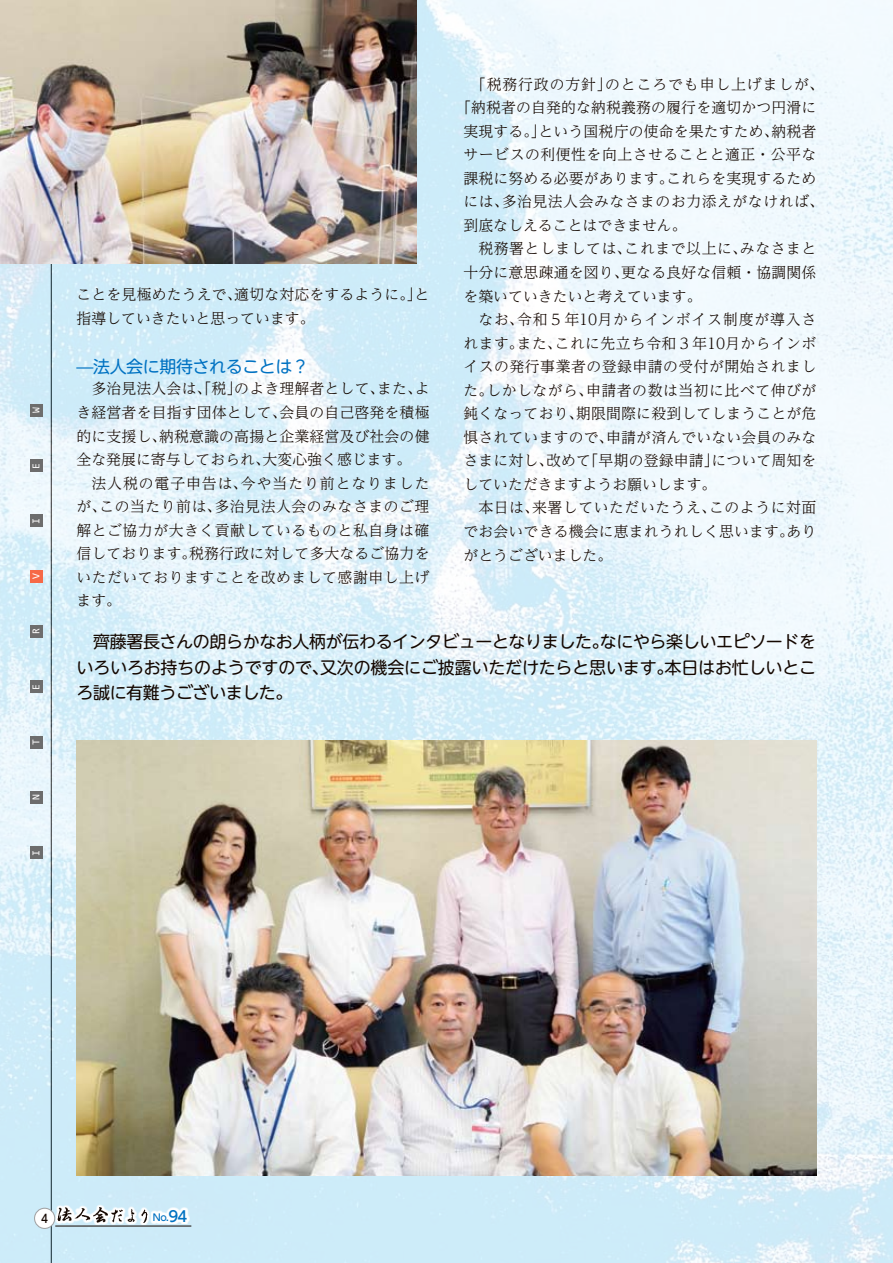
<style>
.page{position:relative;width:893px;height:1263px;background:#fff}
.page>*{position:absolute;margin:0;border:0;box-sizing:border-box;transform-origin:0 0}
.t1{font:16.95px/25.5px "UD Shin M Go Pr 6 N";letter-spacing:-.01em;color:#140700;text-align:justify}
.t2{font:16.95px "UD Shin M Go Pr 6 N";letter-spacing:-.025em;color:#0072c2}
.t3{font:300 14.85px/23.5px "UD Reimin Pr 6 N";letter-spacing:.01em;color:#140700}
.t4{font:300 14.85px "UD Reimin Pr 6 N";letter-spacing:.035em;color:#140700}
.t5{font:300 14.85px "UD Reimin Pr 6 N";letter-spacing:.03em;color:#140700}
.t6{font:300 14.85px "UD Reimin Pr 6 N";letter-spacing:.06em;color:#140700}
.t7{font:300 14.85px "UD Reimin Pr 6 N";letter-spacing:.055em;color:#140700}
.t8{font:500 11.7px "UD Shin Go Pr 6 N";color:#140700;scale:.9 1}
.t9{font:10.65px "Consolas";color:#fff}
.t10{font:500 9.6px "UD Shin Go Pr 6 N";color:#0072c2}
.s1{font-size:14.85px}
</style>
<div class="page">
<img style="left:0;top:0;width:893px;height:1263px">
<img style="left:77px;top:740px;width:739px;height:436px">
<img style="left:0;top:0;width:417px;height:264px">
<svg style="left:149px;top:1206px;width:40px;height:18px"></svg>
<img style="left:55px;top:1203px;width:94px;height:25px">
<div style="left:35px;top:1208px;width:20px;height:20px;background:#fff;border-radius:50%"></div>
<div style="left:34px;top:1208px;width:21px;height:21px;border:1px solid #a2a3a5;border-radius:50%"></div>
<hr style="left:55px;top:1226px;width:136px;height:1px;background:#140700">
<div style="left:30px;top:846px;width:13px;height:13px;background:#6d6d6d"></div>
<div style="left:30px;top:791px;width:13px;height:13px;background:#6d6d6d"></div>
<div style="left:30px;top:736px;width:13px;height:12px;background:#6d6d6d"></div>
<div style="left:30px;top:680px;width:13px;height:13px;background:#6d6d6d"></div>
<div style="left:30px;top:625px;width:13px;height:13px;background:#6d6d6d"></div>
<div style="left:30px;top:570px;width:13px;height:13px;background:#f66947"></div>
<div style="left:30px;top:514px;width:13px;height:13px;background:#6d6d6d"></div>
<div style="left:30px;top:459px;width:13px;height:13px;background:#6d6d6d"></div>
<div style="left:30px;top:404px;width:13px;height:13px;background:#6d6d6d"></div>
<p class="t9" style="left:29px;top:413px;width:7px;rotate:-90deg">W</p>
<p class="t9" style="left:29px;top:469px;width:7px;rotate:-90deg">E</p>
<p class="t9" style="left:29px;top:524px;width:7px;rotate:-90deg">I</p>
<p class="t9" style="left:29px;top:579px;width:7px;rotate:-90deg">V</p>
<p class="t9" style="left:29px;top:634px;width:7px;rotate:-90deg">R</p>
<p class="t9" style="left:29px;top:690px;width:7px;rotate:-90deg">E</p>
<p class="t9" style="left:29px;top:745px;width:7px;rotate:-90deg">T</p>
<p class="t9" style="left:29px;top:800px;width:7px;rotate:-90deg">N</p>
<p class="t9" style="left:29px;top:855px;width:7px;rotate:-90deg">I</p>
<p class="t3" style="left:77px;top:282px;width:354px">ことを見極めたうえで、適切な対応をするように。」と指導していきたいと思っています。</p>
<p class="t2" style="left:77px;top:352px;width:234px">—法人会に期待されることは？</p>
<p class="t3" style="left:91px;top:377px;width:340px">多治見法人会は、「税」のよき理解者として、また、よ</p>
<p class="t3" style="left:77px;top:400px;width:354px">き経営者を目指す団体として、会員の自己啓発を積極</p>
<p class="t3" style="left:77px;top:424px;width:354px">的に支援し、納税意識の高揚と企業経営及び社会の健</p>
<p class="t3" style="left:77px;top:447px;width:336px">全な発展に寄与しておられ、大変心強く感じます。</p>
<p class="t6" style="left:91px;top:471px;width:340px">法人税の電子申告は、今や当たり前となりました</p>
<p class="t4" style="left:77px;top:494px;width:354px">が、この当たり前は、多治見法人会のみなさまのご理</p>
<p class="t5" style="left:77px;top:518px;width:354px">解とご協力が大きく貢献しているものと私自身は確</p>
<p class="t3" style="left:77px;top:541px;width:354px">信しております。税務行政に対して多大なるご協力を</p>
<p class="t5" style="left:77px;top:565px;width:354px">いただいておりますことを改めまして感謝申し上げ</p>
<p class="t3" style="left:77px;top:588px;width:46px">ます。</p>
<p class="t6" style="left:471px;top:72px;width:354px">「税務行政の方針」のところでも申し上げましが、</p>
<p class="t3" style="left:456px;top:95px;width:362px">「納税者の自発的な納税義務の履行を適切かつ円滑に</p>
<p class="t3" style="left:463px;top:119px;width:354px">実現する。」という国税庁の使命を果たすため、納税者</p>
<p class="t4" style="left:463px;top:143px;width:354px">サービスの利便性を向上させることと適正・公平な</p>
<p class="t3" style="left:463px;top:166px;width:354px">課税に努める必要があります。これらを実現するため</p>
<p class="t4" style="left:463px;top:190px;width:362px">には、多治見法人会みなさまのお力添えがなければ、</p>
<p class="t3" style="left:463px;top:213px;width:225px">到底なしえることはできません。</p>
<p class="t4" style="left:478px;top:237px;width:340px">税務署としましては、これまで以上に、みなさまと</p>
<p class="t3" style="left:463px;top:260px;width:354px">十分に意思疎通を図り、更なる良好な信頼・協調関係</p>
<p class="t3" style="left:463px;top:284px;width:240px">を築いていきたいと考えています。</p>
<p class="t7" style="left:478px;top:307px;width:339px">なお、令和５年10月からインボイス制度が導入さ</p>
<p class="t3" style="left:463px;top:331px;width:354px">れます。また、これに先立ち令和３年10月からインボ</p>
<p class="t5" style="left:463px;top:354px;width:354px">イスの発行事業者の登録申請の受付が開始されまし</p>
<p class="t4" style="left:463px;top:378px;width:354px">た。しかしながら、申請者の数は当初に比べて伸びが</p>
<p class="t3" style="left:463px;top:401px;width:354px">鈍くなっており、期限間際に殺到してしまうことが危</p>
<p class="t3" style="left:463px;top:425px;width:354px">惧されていますので、申請が済んでいない会員のみな</p>
<p class="t3" style="left:463px;top:448px;width:354px">さまに対し、改めて「早期の登録申請」について周知を</p>
<p class="t3" style="left:463px;top:472px;width:254px">していただきますようお願いします。</p>
<p class="t4" style="left:478px;top:496px;width:340px">本日は、来署していただいたうえ、このように対面</p>
<p class="t3" style="left:463px;top:519px;width:354px">でお会いできる機会に恵まれうれしく思います。あり</p>
<p class="t3" style="left:463px;top:543px;width:150px">がとうございました。</p>
<p class="t1" style="left:77px;top:628px;width:741px">　齊藤署長さんの朗らかなお人柄が伝わるインタビューとなりました。なにやら楽しいエピソードをいろいろお持ちのようですので、又次の機会にご披露いただけたらと思います。本日はお忙しいところ誠に有難うございました。</p>
<p class="t8" style="left:41px;top:1209px;width:9px">4</p>
<p class="t10" style="left:153px;top:1209px;width:36px">No.<span class="s1">94</span></p>
</div>
